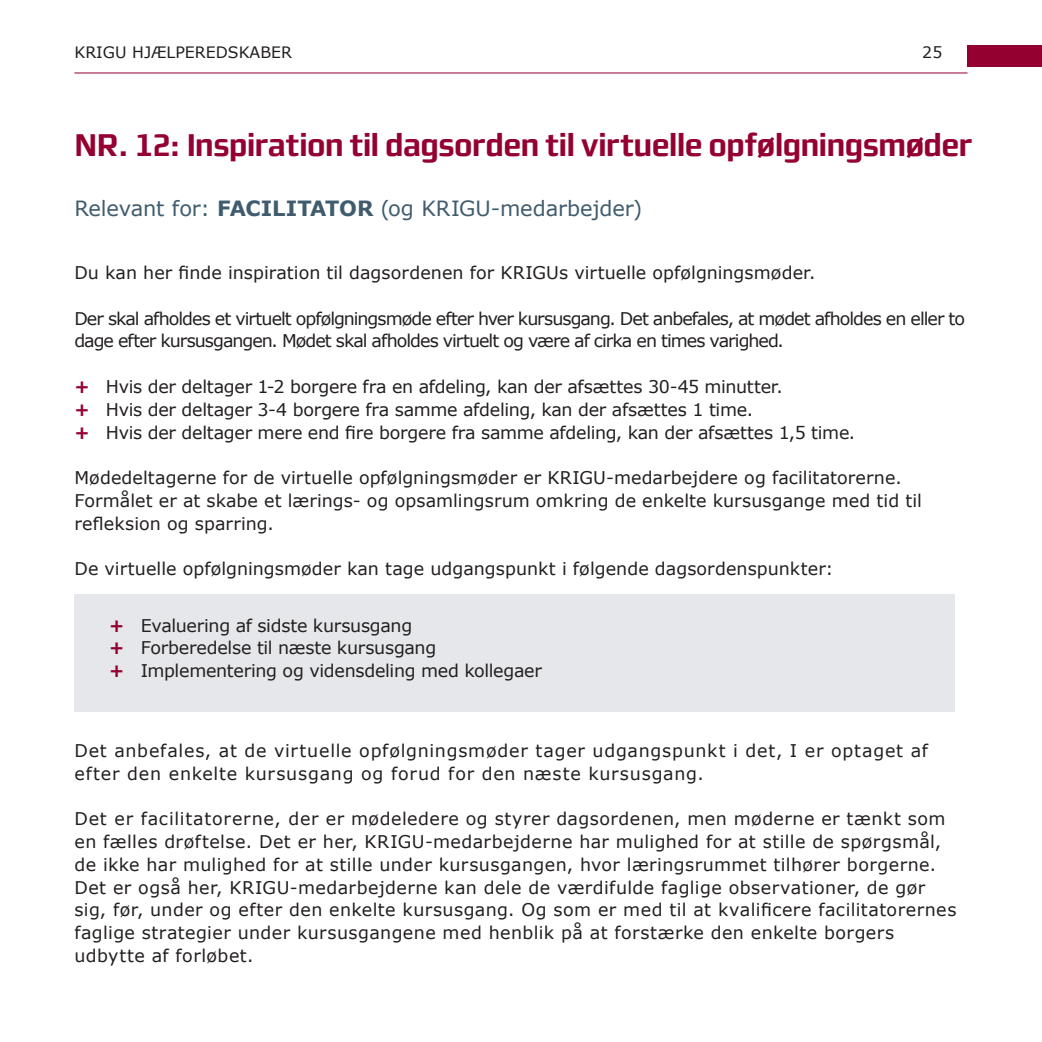
<style>
.page{position:relative;width:1042px;height:1042px;background:#fff}
.page>*{position:absolute;margin:0;border:0;box-sizing:border-box;transform-origin:0 0}
.overskrift-18-roed{font:700 31.5px "midtsans";letter-spacing:-.025em;color:#940130}
.RELEVANT{font:21px "Verdana";letter-spacing:-.005em;color:#3f5c6e}
.Brødtekst-10-pkt{font:17.5px/22.8px "Verdana";letter-spacing:.025em;color:#231f20}
.Brødtekst-10-pkt-2{font:17.5px/22.8px "Verdana";letter-spacing:.005em;color:#231f20}
.Brødtekst-10-pkt-3{font:17.5px "Verdana";letter-spacing:-.015em;color:#231f20}
.Brødtekst-10-pkt-4{font:17.5px/22.8px "Verdana";letter-spacing:-.055em;color:#231f20}
.Brødtekst-10-pkt-5{font:17.5px "Verdana";letter-spacing:.045em;color:#231f20}
.Brødtekst-10-pkt-6{font:17.5px "Verdana";letter-spacing:-.02em;color:#231f20}
.t1{font:15.75px "Verdana";color:#231f20}
.s1{font-weight:700}
.s2{font-weight:700;color:#940130}
</style>
<div class="page">
<div style="left:967px;top:46px;width:75px;height:21px;background:#940130"></div>
<hr style="left:74px;top:73px;width:893px;height:1px;background:#940130">
<div style="left:74px;top:594px;width:880px;height:118px;background:#e5e7ea"></div>
<p class="t1" style="left:74px;top:41px;width:219px">KRIGU HJÆLPEREDSKABER</p>
<p class="t1" style="left:922px;top:41px;width:22px">25</p>
<p class="overskrift-18-roed" style="left:74px;top:126px;width:899px">NR. 12: Inspiration til dagsorden til virtuelle opfølgningsmøder</p>
<p class="RELEVANT" style="left:74px;top:194px;width:569px">Relevant for: <span class="s1">FACILITATOR</span> (og KRIGU-medarbejder)</p>
<p class="Brødtekst-10-pkt-2" style="left:74px;top:261px;width:742px">Du kan her finde inspiration til dagsordenen for KRIGUs virtuelle opfølgningsmøder.</p>
<p class="Brødtekst-10-pkt-4" style="left:74px;top:307px;width:892px">Der skal afholdes et virtuelt opfølgningsmøde efter hver kursusgang. Det anbefales, at mødet afholdes en eller to dage efter kursusgangen. Mødet skal afholdes virtuelt og være af cirka en times varighed.</p>
<p class="Brødtekst-10-pkt-3" style="left:74px;top:375px;width:710px"><span class="s2">+</span> Hvis der deltager 1-2 borgere fra en afdeling, kan der afsættes 30-45 minutter.</p>
<p class="Brødtekst-10-pkt-3" style="left:74px;top:397px;width:680px"><span class="s2">+</span> Hvis der deltager 3-4 borgere fra samme afdeling, kan der afsættes 1 time.</p>
<p class="Brødtekst-10-pkt-3" style="left:74px;top:420px;width:782px"><span class="s2">+</span> Hvis der deltager mere end fire borgere fra samme afdeling, kan der afsættes 1,5 time.</p>
<p class="Brødtekst-10-pkt-2" style="left:74px;top:466px;width:849px">Mødedeltagerne for de virtuelle opfølgningsmøder er KRIGU-medarbejdere og facilitatorerne.<br>Formålet er at skabe et lærings- og opsamlingsrum omkring de enkelte kursusgange med tid til refleksion og sparring.</p>
<p class="Brødtekst-10-pkt-2" style="left:74px;top:557px;width:760px">De virtuelle opfølgningsmøder kan tage udgangspunkt i følgende dagsordenspunkter:</p>
<p class="Brødtekst-10-pkt-6" style="left:109px;top:613px;width:305px"><span class="s2">+</span> Evaluering af sidste kursusgang</p>
<p class="Brødtekst-10-pkt-3" style="left:109px;top:636px;width:329px"><span class="s2">+</span> Forberedelse til næste kursusgang</p>
<p class="Brødtekst-10-pkt-6" style="left:109px;top:659px;width:434px"><span class="s2">+</span> Implementering og vidensdeling med kollegaer</p>
<p class="Brødtekst-10-pkt-5" style="left:74px;top:739px;width:855px">Det anbefales, at de virtuelle opfølgningsmøder tager udgangspunkt i det, I er optaget af</p>
<p class="Brødtekst-10-pkt-5" style="left:74px;top:761px;width:631px">efter den enkelte kursusgang og forud for den næste kursusgang.</p>
<p class="Brødtekst-10-pkt" style="left:74px;top:807px;width:883px">Det er facilitatorerne, der er mødeledere og styrer dagsordenen, men møderne er tænkt som en fælles drøftelse. Det er her, KRIGU-medarbejderne har mulighed for at stille de spørgsmål, de ikke har mulighed for at stille under kursusgangen, hvor læringsrummet tilhører borgerne.<br>Det er også her, KRIGU-medarbejderne kan dele de værdifulde faglige observationer, de gør sig, før, under og efter den enkelte kursusgang. Og som er med til at kvalificere facilitatorernes faglige strategier under kursusgangene med henblik på at forstærke den enkelte borgers udbytte af forløbet.</p>
</div>
